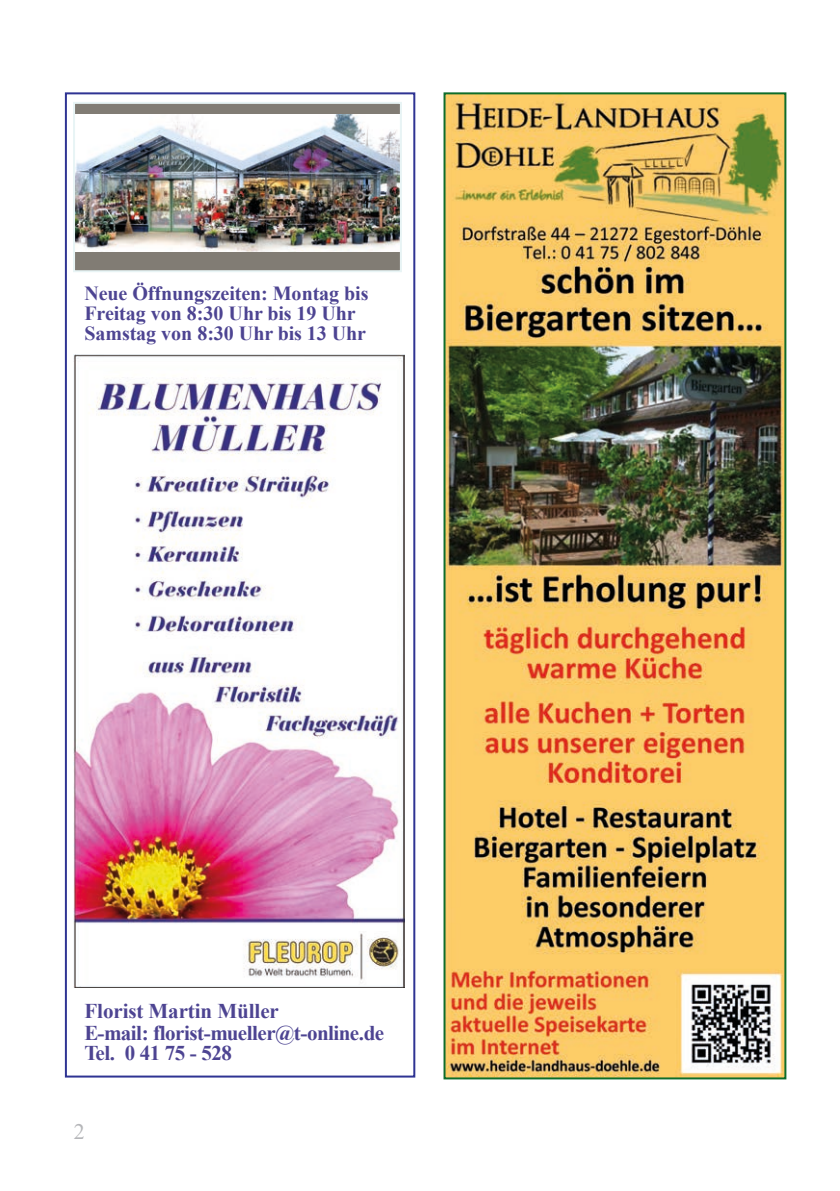
<style>
.page{position:relative;width:840px;height:1191px;background:#fff}
.page>*{position:absolute;margin:0;border:0;box-sizing:border-box;transform-origin:0 0}
.t1{font:22px "Times New Roman";color:#b5b6b9}
.t2{font:700 21px/22px "Times New Roman";letter-spacing:-.02em;color:#4d4492}
.t3{font:700 20px/20px "Times New Roman";letter-spacing:-.005em;color:#4d4492}
</style>
<div class="page">
<img style="left:446px;top:95px;width:337px;height:981px">
<div style="left:443px;top:92px;width:343px;height:987px;border:2px solid #0f6d2b"></div>
<img style="left:74px;top:355px;width:330px;height:632px">
<div style="left:74px;top:103px;width:326px;height:168px;background:#817c74"></div>
<img style="left:76px;top:114px;width:322px;height:137px">
<div style="left:73px;top:102px;width:328px;height:170px;border:2px solid #e8f4f5"></div>
<div style="left:65px;top:92px;width:350px;height:985px;border:2px solid #2f3493"></div>
<p class="t3" style="left:84px;top:283px;width:285px">Neue Öffnungszeiten: Montag bis<br>Freitag von 8:30 Uhr bis 19 Uhr<br>Samstag von 8:30 Uhr bis 13 Uhr</p>
<p class="t2" style="left:84px;top:999px;width:301px">Florist Martin Müller<br>E-mail: florist-mueller@t-online.de</p>
<p class="t2" style="left:84px;top:1041px;width:149px">Tel. 0 41 75 - 528</p>
<p class="t1" style="left:74px;top:1116px;width:12px">2</p>
</div>
